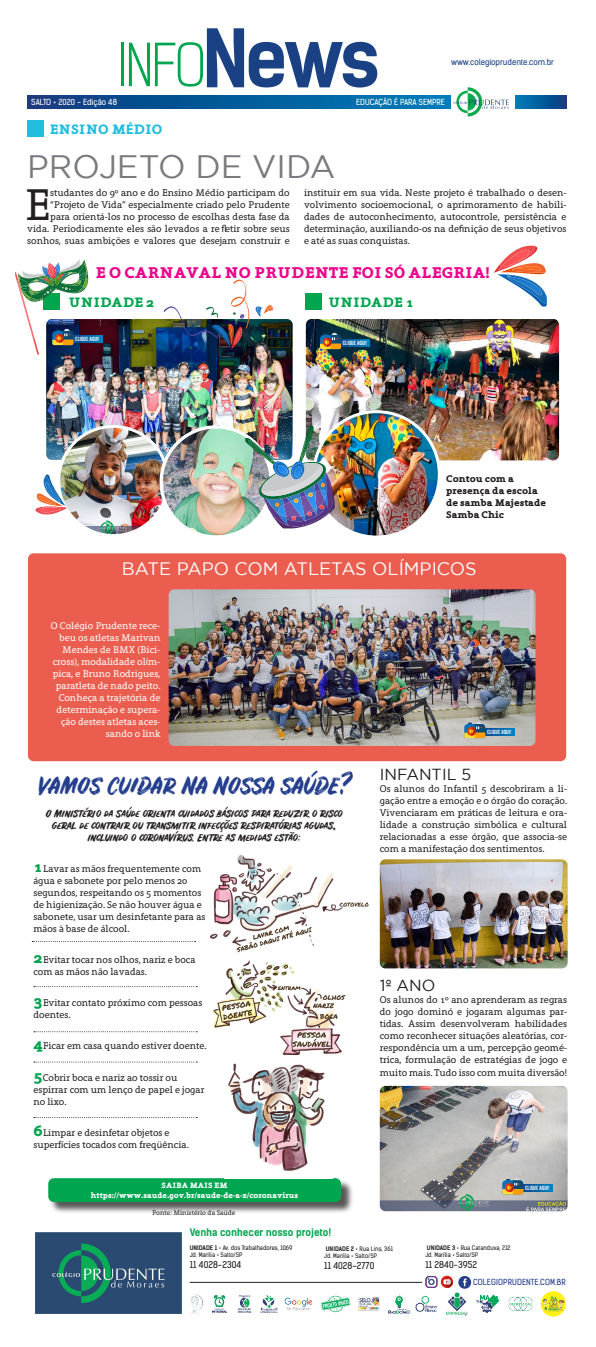
<style>
.page{position:relative;width:596px;height:1347px;background:#fff}
.page>*{position:absolute;margin:0;border:0;box-sizing:border-box;transform-origin:0 0}
.t1{font:700 76.7px "Kelson Sans";color:#1a4183}
.t2{font:300 56.4px "Kelson Sans";color:#00a54f}
.t3{font:45.6px "Grandesign Neue Serif";color:#231f20}
.t4{font:32.4px "Gotham";color:#787a7d}
.t5{font:22px "Rustico V2 Regular";color:#253f8e}
.t6{font:18px "Gotham";color:#fff}
.t7{font:700 16px "Grandesign Neue Serif";color:#ed028c}
.t8{font:16px "Gotham";color:#231f20}
.t9{font:700 14px "Grandesign Neue Serif";color:#00a54f}
.t10{font:700 14px "Grandesign Neue Serif";color:#22bddf}
.t11{font:10px/12px "Grandesign Neue Serif";color:#231f20}
.t12{font:10px/12px "Grandesign Neue Serif";color:#fff;text-align:right}
.t13{font:10px/12px "Rustico V2 Regular";color:#231f20;text-align:center}
.t14{font:700 10px/12px "Grandesign Neue Serif";color:#231f20}
.t15{font:700 10px "Kelson Sans";color:#00a54f}
.t16{font:9px "Kelson Sans";color:#231f20}
.t17{font:700 8px "Grandesign Neue Serif";color:#fff}
.t18{font:8px "Kelson Sans";color:#fff}
.t19{font:8px "Kelson Sans";color:#1a4183}
.t20{font:8px "Kelson Sans";letter-spacing:.015em;color:#253f8e}
.t21{font:7px "Grandesign Neue Serif";color:#231f20}
.t22{font:6px "Kelson Sans";color:#231f20}
.t23{font:6px "Alternate Gothic No 2 BT";color:#fff}
.s1{font-weight:700;font-size:16px;color:#00a54f}
.s2{font-weight:700}
</style>
<div class="page">
<div style="left:50px;top:1179px;width:303px;height:35px;background:#231f20;opacity:.75"></div>
<div style="left:48px;top:1178px;width:293px;height:24px;background:#00a54f;border-radius:6px"></div>
<div style="left:28px;top:553px;width:538px;height:208px;background:#eb5e4f;border-radius:6px"></div>
<hr style="left:190px;top:1282px;width:232px;height:1px;background:#231f20">
<img style="left:189px;top:1291px;width:376px;height:25px">
<svg style="left:425px;top:1275px;width:12px;height:12px"></svg>
<svg style="left:440px;top:1275px;width:13px;height:12px"></svg>
<svg style="left:443px;top:1275px;width:28px;height:13px"></svg>
<img style="left:35px;top:1232px;width:147px;height:81px">
<svg style="left:453px;top:87px;width:55px;height:30px"></svg>
<svg style="left:27px;top:95px;width:423px;height:14px;background:#045b9b"></svg>
<svg style="left:515px;top:95px;width:51px;height:14px"></svg>
<div style="left:27px;top:120px;width:16px;height:16px;background:#22bddf"></div>
<div style="left:305px;top:293px;width:16px;height:16px;background:#00a54f"></div>
<img style="left:46px;top:319px;width:246px;height:141px">
<svg style="left:88px;top:335px;width:14px;height:7px"></svg>
<img style="left:168px;top:589px;width:367px;height:157px">
<svg style="left:485px;top:728px;width:28px;height:7px"></svg>
<svg style="left:464px;top:722px;width:21px;height:16px"></svg>
<img style="left:379px;top:1085px;width:188px;height:126px">
<img style="left:379px;top:859px;width:188px;height:109px">
<svg style="left:523px;top:1184px;width:28px;height:7px"></svg>
<svg style="left:502px;top:1178px;width:21px;height:16px"></svg>
<img style="left:59px;top:426px;width:109px;height:109px;border-radius:55px">
<div style="left:57px;top:425px;width:112px;height:112px;border:3px solid #fff;border-radius:50%"></div>
<img style="left:161px;top:427px;width:110px;height:110px;border-radius:55px">
<div style="left:159px;top:425px;width:114px;height:113px;border:3px solid #fff;border-radius:50%"></div>
<img style="left:305px;top:319px;width:253px;height:141px">
<img style="left:313px;top:412px;width:126px;height:125px;border-radius:63px">
<div style="left:312px;top:410px;width:128px;height:128px;border:3px solid #fff;border-radius:50%"></div>
<svg style="left:340px;top:339px;width:29px;height:7px"></svg>
<svg style="left:320px;top:333px;width:20px;height:16px"></svg>
<img style="left:15px;top:259px;width:73px;height:96px">
<img style="left:16px;top:278px;width:19px;height:63px">
<svg style="left:494px;top:246px;width:53px;height:60px"></svg>
<svg style="left:35px;top:474px;width:32px;height:41px"></svg>
<img style="left:280px;top:472px;width:56px;height:56px">
<img style="left:305px;top:425px;width:8px;height:3px">
<img style="left:245px;top:438px;width:1px;height:26px">
<img style="left:246px;top:428px;width:80px;height:98px">
<svg style="left:255px;top:305px;width:18px;height:12px"></svg>
<img style="left:164px;top:280px;width:85px;height:69px">
<img style="left:210px;top:854px;width:159px;height:99px">
<img style="left:212px;top:960px;width:134px;height:95px">
<img style="left:228px;top:1063px;width:97px;height:108px">
<svg style="left:32px;top:941px;width:163px;height:1px"></svg>
<svg style="left:34px;top:986px;width:163px;height:1px"></svg>
<svg style="left:34px;top:1031px;width:163px;height:1px"></svg>
<svg style="left:34px;top:1061px;width:163px;height:1px"></svg>
<svg style="left:34px;top:1117px;width:163px;height:1px"></svg>
<p class="t1" style="left:201px;top:12px;width:179px">News</p>
<p class="t2" style="left:117px;top:31px;width:91px">INFO</p>
<p class="t19" style="left:451px;top:57px;width:104px">www.colegioprudente.com.br</p>
<p class="t18" style="left:31px;top:97px;width:87px">SALTO • 2020 - Edição 48</p>
<p class="t18" style="left:356px;top:97px;width:91px">EDUCAÇÃO É PARA SEMPRE</p>
<p class="t10" style="left:49px;top:121px;width:114px">ENSINO MÉDIO</p>
<p class="t4" style="left:27px;top:148px;width:309px">PROJETO DE VIDA</p>
<p class="t11" style="left:27px;top:186px;width:264px;text-align:right">studantes do 9º ano e do Ensino Médio participam do “Projeto de Vida” especialmente criado pelo Prudente<br>para orientá-los no processo de escolhas desta fase da vida. Periodicamente eles são levados a refletir sobre seus sonhos, suas ambições e valores que desejam construir e</p>
<p class="t11" style="left:304px;top:186px;width:264px;text-align:justify">instituir em sua vida. Neste projeto é trabalhado o desen&shy;volvimento socioemocional, o aprimoramento de habili&shy;dades de autoconhecimento, autocontrole, persistência e determinação, auxiliando-os na definição de seus objetivos e até as suas conquistas.</p>
<p class="t7" style="left:95px;top:263px;width:395px">E O CARNAVAL NO PRUDENTE FOI SÓ ALEGRIA!</p>
<p class="t3" style="left:24px;top:178px;width:28px">E</p>
<p class="t9" style="left:68px;top:294px;width:87px">UNIDADE 2</p>
<p class="t9" style="left:328px;top:294px;width:87px">UNIDADE 1</p>
<p class="t23" style="left:75px;top:336px;width:26px">CLIQUE AQUI!</p>
<p class="t23" style="left:342px;top:340px;width:26px">CLIQUE AQUI!</p>
<p class="t14" style="left:446px;top:472px;width:101px">Contou com a presença da escola de samba Majestade<br>Samba Chic</p>
<p class="t6" style="left:122px;top:559px;width:356px">BATE PAPO COM ATLETAS OLÍMPICOS</p>
<p class="t12" style="left:51px;top:619px;width:111px">O Colégio Prudente rece&shy;beu os atletas Marivan<br>Mendes de BMX (Bici&shy;cross), modalidade olím&shy;pica, e Bruno Rodrigues, paratleta de nado peito.</p>
<p class="t12" style="left:57px;top:691px;width:105px">Conheça a trajetória de determinação e supera&shy;ção destes atletas aces&shy;sando o link</p>
<p class="t5" style="left:37px;top:772px;width:315px">VAMOS CUIDAR NA NOSSA SAÚDE?</p>
<p class="t13" style="left:46px;top:807px;width:298px">O Ministério da Saúde orienta cuidados básicos para reduzir o risco geral de contrair ou transmitir infecções respiratórias agudas, incluindo o coronavírus. Entre as medidas estão:</p>
<p class="t11" style="left:33px;top:862px;width:173px"><span class="s1">1</span>Lavar as mãos frequentemente com água e sabonete por pelo menos 20 segundos, respeitando os 5 momentos de higienização. Se não houver água e sabonete, usar um desinfetante para as mãos à base de álcool.</p>
<p class="t11" style="left:33px;top:953px;width:163px"><span class="s1">2</span>Evitar tocar nos olhos, nariz e boca com as mãos não lavadas.</p>
<p class="t11" style="left:33px;top:996px;width:170px"><span class="s1">3</span>Evitar contato próximo com pessoas doentes.</p>
<p class="t11" style="left:33px;top:1040px;width:174px"><span class="s1">4</span>Ficar em casa quando estiver doente.</p>
<p class="t11" style="left:33px;top:1071px;width:172px"><span class="s1">5</span>Cobrir boca e nariz ao tossir ou espirrar com um lenço de papel e jogar no lixo.</p>
<p class="t11" style="left:33px;top:1126px;width:157px"><span class="s1">6</span>Limpar e desinfetar objetos e superfícies tocados com freqüência.</p>
<p class="t17" style="left:161px;top:1180px;width:68px">SAIBA MAIS EM</p>
<p class="t17" style="left:91px;top:1190px;width:208px">https://www.saude.gov.br/saude-de-a-z/coronavirus</p>
<p class="t21" style="left:152px;top:1209px;width:84px">Fonte: Ministério da Saúde</p>
<p class="t15" style="left:189px;top:1226px;width:143px">Venha conhecer nosso projeto!</p>
<p class="t23" style="left:486px;top:728px;width:26px">CLIQUE AQUI!</p>
<p class="t8" style="left:379px;top:765px;width:93px">INFANTIL 5</p>
<p class="t11" style="left:379px;top:783px;width:189px;text-align:justify">Os alunos do Infantil 5 descobriram a li&shy;gação entre a emoção e o órgão do coração.<br>Vivenciaram em práticas de leitura e ora&shy;lidade a construção simbólica e cultural relacionadas a esse órgão, que associa-se com a manifestação dos sentimentos.</p>
<p class="t8" style="left:379px;top:977px;width:57px">1º ANO</p>
<p class="t11" style="left:379px;top:994px;width:189px;text-align:justify">Os alunos do 1º ano aprenderam as regras do jogo dominó e jogaram algumas par&shy;tidas. Assim desenvolveram habilidades como reconhecer situações aleatórias, cor&shy;respondência um a um, percepção geomé&shy;trica, formulação de estratégias de jogo e muito mais. Tudo isso com muita diversão!</p>
<p class="t23" style="left:525px;top:1185px;width:26px">CLIQUE AQUI!</p>
<p class="t22" style="left:190px;top:1243px;width:104px"><span class="s2">UNIDADE 1</span> • Av. dos Trabalhadores, 1069</p>
<p class="t22" style="left:190px;top:1250px;width:54px">Jd. Marília • Salto/SP</p>
<p class="t16" style="left:190px;top:1258px;width:53px">11 4028-2304</p>
<p class="t22" style="left:325px;top:1244px;width:69px"><span class="s2">UNIDADE 2</span> • Rua Lins, 361</p>
<p class="t22" style="left:324px;top:1251px;width:54px">Jd. Marília • Salto/SP</p>
<p class="t16" style="left:324px;top:1259px;width:52px">11 4028-2770</p>
<p class="t22" style="left:426px;top:1243px;width:85px"><span class="s2">UNIDADE 3</span> • Rua Catanduva, 212</p>
<p class="t22" style="left:425px;top:1250px;width:54px">Jd. Marília • Salto/SP</p>
<p class="t16" style="left:425px;top:1258px;width:53px">11 2840-3952</p>
<p class="t20" style="left:473px;top:1277px;width:94px">COLEGIOPRUDENTE.COM.BR</p>
</div>
